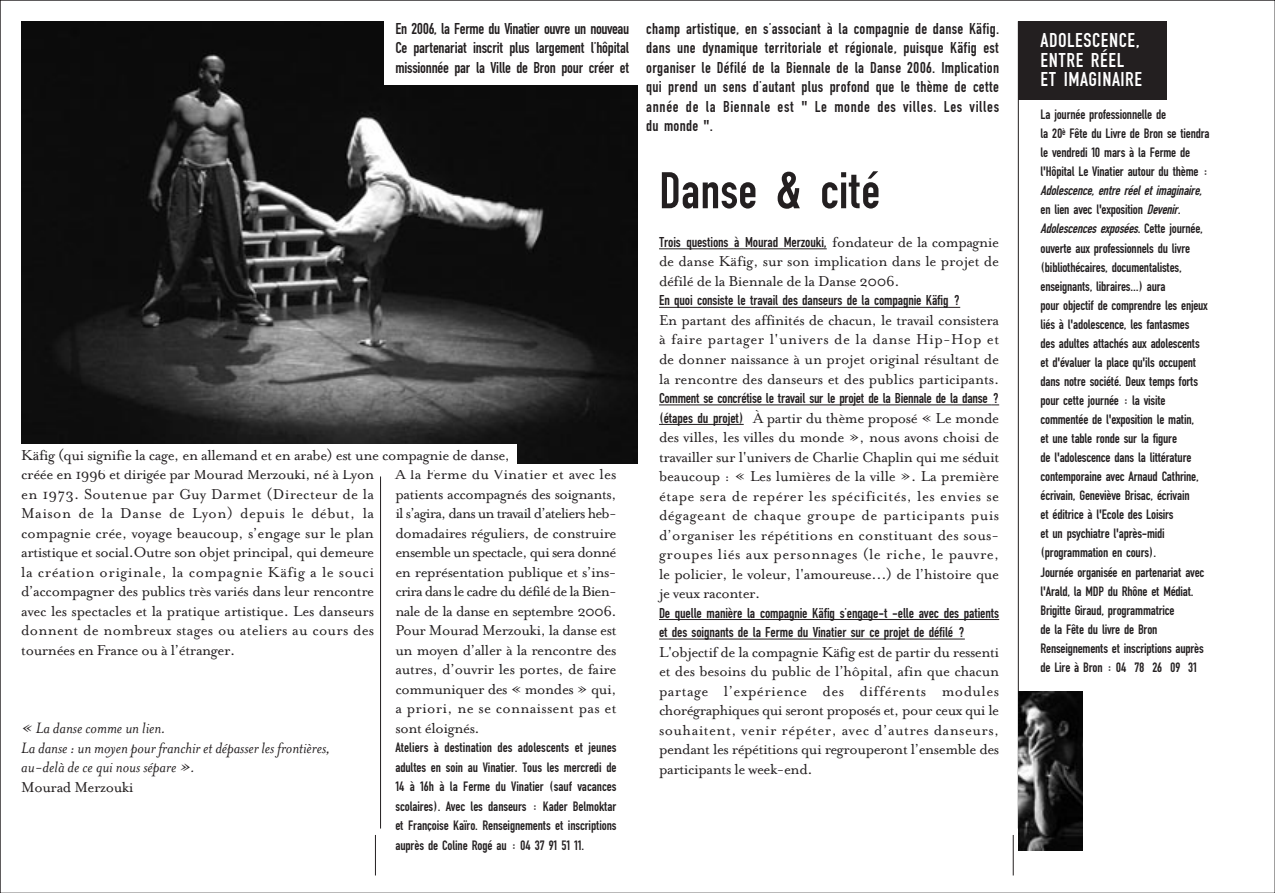
<style>
.page{position:relative;width:1275px;height:893px;background:#fff}
.page>*{position:absolute;margin:0;border:0;box-sizing:border-box;transform-origin:0 0}
.t1{font:54px "Fette Engschrift FO";color:#231f20}
.t2{font:21px/19.5px "Fette Engschrift FO";letter-spacing:.025em;color:#fff}
.t3{font:italic 17.25px/19.5px "Mrs Eaves";letter-spacing:-.005em;color:#231f20}
.t4{font:16.5px/19.5px "Mrs Eaves Roman";letter-spacing:-.025em;color:#231f20;text-align:justify}
.t5{font:16.5px/19.5px "Fette Engschrift FO";color:#231f20;text-align:justify}
.t6{font:15px/19.5px "Fette Engschrift FO";letter-spacing:-.01em;color:#231f20}
.t7{font:14.25px/19px "Fette Engschrift FO";letter-spacing:-.015em;color:#231f20}
.t8{font:9.15px/19.5px "Fette Engschrift FO";color:#231f20;text-align:justify}
.s1{font-family:"Mrs Eaves Roman";font-size:16.5px}
.s2{font-family:"Fette Engschrift FO";font-size:15px}
.s3{font-style:italic}
</style>
<div class="page">
<img style="left:21px;top:21px;width:617px;height:442px">
<div style="left:21px;top:445px;width:496px;height:25px;background:#fff"></div>
<hr style="left:1013px;top:835px;width:1px;height:40px;background:#231f20">
<hr style="left:1018px;top:21px;width:1px;height:807px;background:#231f20">
<hr style="left:375px;top:834px;width:1px;height:41px;background:#231f20">
<hr style="left:380px;top:476px;width:1px;height:352px;background:#231f20">
<hr style="left:659px;top:248px;width:168px;height:1px;background:#231f20">
<hr style="left:659px;top:307px;width:301px;height:1px;background:#231f20">
<hr style="left:659px;top:404px;width:333px;height:1px;background:#231f20">
<hr style="left:659px;top:424px;width:85px;height:1px;background:#231f20">
<hr style="left:659px;top:619px;width:340px;height:1px;background:#231f20">
<hr style="left:659px;top:638px;width:306px;height:1px;background:#231f20">
<div style="left:385px;top:13px;width:627px;height:72px;background:#fff"></div>
<div style="left:1018px;top:21px;width:148px;height:79px;background:#231f20"></div>
<img style="left:1019px;top:691px;width:64px;height:159px">
<p class="t5" style="left:395px;top:20px;width:235px">En 2006, la Ferme du Vinatier ouvre un nouveau Ce partenariat inscrit plus largement l’hôpital missionnée par la Ville de Bron pour créer et</p>
<p class="t5" style="left:646px;top:20px;width:354px">champ artistique, en s’associant à la compagnie de danse Käfig. dans une dynamique territoriale et régionale, puisque Käfig est organiser le Défilé de la Biennale de la Danse 2006. Implication qui prend un sens d’autant plus profond que le thème de cette année de la Biennale est " Le monde des villes. Les villes du monde ".</p>
<p class="t8" style="left:997px;top:27px;width:6px">&gt; &gt; &gt;</p>
<p class="t4" style="left:21px;top:444px;width:490px">Käfig (qui signifie la cage, en allemand et en arabe) est une compagnie de danse,</p>
<p class="t4" style="left:21px;top:464px;width:354px">créée en 1996 et dirigée par Mourad Merzouki, né à Lyon en 1973. Soutenue par Guy Darmet (Directeur de la Maison de la Danse de Lyon) depuis le début, la compagnie crée, voyage beaucoup, s’engage sur le plan artistique et social.Outre son objet principal, qui demeure la création originale, la compagnie Käfig a le souci d’accompagner des publics très variés dans leur rencontre avec les spectacles et la pratique artistique. Les danseurs donnent de nombreux stages ou ateliers au cours des tournées en France ou à l’étranger.</p>
<p class="t4" style="left:395px;top:464px;width:223px">À la Ferme du Vinatier et avec les patients accompagnés des soignants, il s’agira, dans un travail d’ateliers heb&shy;domadaires réguliers, de construire ensemble un spectacle, qui sera donné en représentation publique et s’ins&shy;crira dans le cadre du défilé de la Bien&shy;nale de la danse en septembre 2006.<br>Pour Mourad Merzouki, la danse est un moyen d’aller à la rencontre des autres, d’ouvrir les portes, de faire communiquer des « mondes » qui, a priori, ne se connaissent pas et sont éloignés.</p>
<p class="t7" style="left:395px;top:739px;width:223px;line-height:19.5px;text-align:justify">Ateliers à destination des adolescents et jeunes adultes en soin au Vinatier. Tous les mercredi de 14 à 16h à la Ferme du Vinatier (sauf vacances scolaires). Avec les danseurs : Kader Belmoktar et Françoise Kaïro. Renseignements et inscriptions auprès de Coline Rogé au : 04 37 91 51 11.</p>
<p class="t3" style="left:21px;top:717px;width:311px">« La danse comme un lien.<br>La danse : un moyen pour franchir et dépasser les frontières, au-delà de ce qui nous sépare ».</p>
<p class="t4" style="left:21px;top:776px;width:114px">Mourad Merzouki</p>
<h1 class="t1" style="left:659px;top:170px;width:223px">Danse &amp; cité</h1>
<p class="t6" style="left:659px;top:233px;width:342px">Trois questions à Mourad Merzouki, <span class="s1">fondateur de la compagnie</span></p>
<p class="t4" style="left:659px;top:251px;width:342px">de danse Käfig, sur son implication dans le projet de défilé de la Biennale de la Danse 2006.</p>
<p class="t6" style="left:659px;top:292px;width:303px">En quoi consiste le travail des danseurs de la compagnie Käfig ?</p>
<p class="t4" style="left:659px;top:309px;width:342px">En partant des affinités de chacun, le travail consistera à faire partager l'univers de la danse Hip-Hop et de donner naissance à un projet original résultant de la rencontre des danseurs et des publics participants.</p>
<p class="t6" style="left:659px;top:389px;width:342px">Comment se concrétise le travail sur le projet de la Biennale de la danse ?</p>
<p class="t4" style="left:659px;top:407px;width:342px"><span class="s2">(étapes du projet)</span> À partir du thème proposé « Le monde des villes, les villes du monde », nous avons choisi de travailler sur l'univers de Charlie Chaplin qui me séduit beaucoup : « Les lumières de la ville ». La première étape sera de repérer les spécificités, les envies se dégageant de chaque groupe de participants puis d’organiser les répétitions en constituant des sous&shy;groupes liés aux personnages (le riche, le pauvre, le policier, le voleur, l'amoureuse...) de l’histoire que je veux raconter.</p>
<p class="t6" style="left:659px;top:604px;width:342px">De quelle manière la compagnie Käfig s’engage-t -elle avec des patients et des soignants de la Ferme du Vinatier sur ce projet de défilé ?</p>
<p class="t4" style="left:659px;top:641px;width:342px">L'objectif de la compagnie Käfig est de partir du ressenti et des besoins du public de l’hôpital, afin que chacun partage l’expérience des différents modules chorégraphiques qui seront proposés et, pour ceux qui le souhaitent, venir répéter, avec d’autres danseurs, pendant les répétitions qui regrouperont l’ensemble des participants le week-end.</p>
<p class="t2" style="left:1041px;top:32px;width:103px">ADOLESCENCE,<br>ENTRE RÉEL<br>ET IMAGINAIRE</p>
<p class="t7" style="left:1041px;top:106px;width:171px">La journée professionnelle de<br>la 20<sup>è</sup> Fête du Livre de Bron se tiendra le vendredi 10 mars à la Ferme de l'Hôpital Le Vinatier autour du thème :</p>
<p class="t7" style="left:1041px;top:182px;width:169px"><span class="s3">Adolescence, entre réel et imaginaire, </span>en lien avec l'exposition <span class="s3">Devenir.<br>Adolescences exposées</span>. C e t t e j o u r n é e , ouverte aux professionnels du livre (bibliothécaires, documentalistes, enseignants, libraires…) aura<br>pour objectif de comprendre les enjeux liés à l'adolescence, les fantasmes<br>des adultes attachés aux adolescents et d'évaluer la place qu'ils occupent dans notre société. Deux temps forts pour cette journée : la visite commentée de l'exposition le matin,<br>et une table ronde sur la figure<br>de l'adolescence dans la littérature contemporaine avec Arnaud Cathrine, écrivain, Geneviève Brisac, écrivain<br>et éditrice à l'Ecole des Loisirs<br>et un psychiatre l'après-midi (programmation en cours).<br>Journée organisée en partenariat avec l'Arald, la MDP du Rhône et Médiat.<br>Brigitte Giraud, programmatrice<br>de la Fête du livre de Bron Renseignements et inscriptions auprès de Lire à Bron : 04 78 26 09 31</p>
</div>
